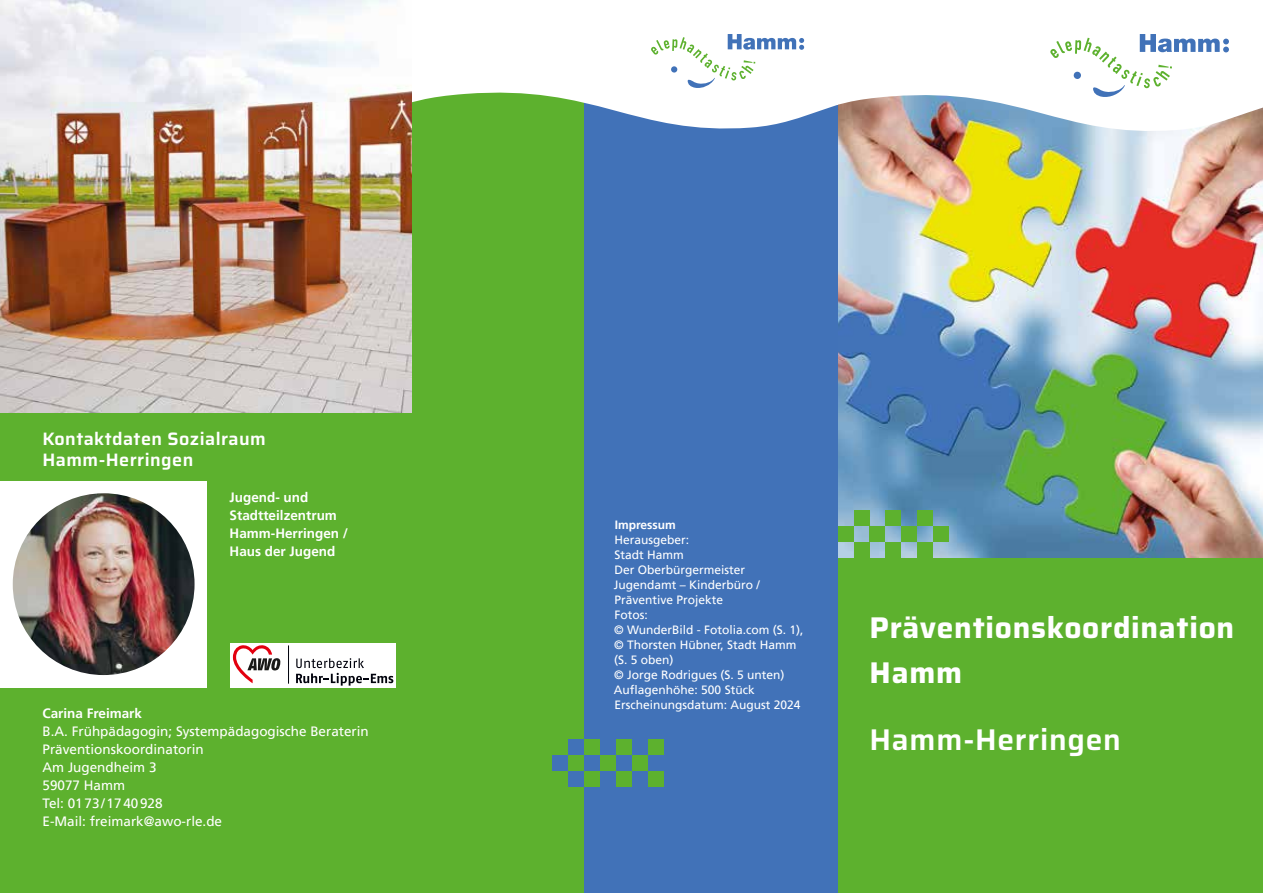
<style>
.page{position:relative;width:1263px;height:893px;background:#fff}
.page>*{position:absolute;margin:0;border:0;box-sizing:border-box;transform-origin:0 0}
.t1{font:700 30px/45px "Saira";letter-spacing:.025em;color:#fff}
.t2{font:600 30px "Saira";letter-spacing:.025em;color:#fff}
.t3{font:600 18px/21px "Saira";letter-spacing:.025em;color:#fff}
.t4{font:13.5px/18px "Frutiger LT Pro";color:#fff}
.t5{font:700 13.5px/18px "Frutiger LT Pro";color:#fff}
.t6{font:12px/15px "Frutiger LT Pro";color:#fff}
.t7{font:700 12px "Frutiger LT Pro";color:#fff}
</style>
<div class="page">
<img style="left:838px;top:138px;width:425px;height:420px">
<div style="left:831px;top:558px;width:432px;height:335px;background:#5db12e"></div>
<div style="left:0;top:0;width:412px;height:893px;background:#5db12e"></div>
<img style="left:0;top:0;width:412px;height:412px">
<div style="left:552px;top:0;width:286px;height:893px;background:#4172b8"></div>
<div style="left:412px;top:67px;width:172px;height:826px;background:#5db12e"></div>
<div style="left:838px;top:526px;width:15px;height:16px;background:#5db12e"></div>
<div style="left:853px;top:510px;width:16px;height:16px;background:#5db12e"></div>
<div style="left:853px;top:542px;width:16px;height:16px;background:#5db12e"></div>
<div style="left:869px;top:526px;width:16px;height:16px;background:#5db12e"></div>
<div style="left:885px;top:510px;width:16px;height:16px;background:#5db12e"></div>
<div style="left:885px;top:542px;width:16px;height:16px;background:#5db12e"></div>
<div style="left:901px;top:526px;width:16px;height:16px;background:#5db12e"></div>
<div style="left:917px;top:510px;width:16px;height:16px;background:#5db12e"></div>
<div style="left:917px;top:542px;width:16px;height:16px;background:#5db12e"></div>
<div style="left:933px;top:526px;width:16px;height:16px;background:#5db12e"></div>
<div style="left:552px;top:755px;width:16px;height:16px;background:#4172b8"></div>
<div style="left:568px;top:739px;width:16px;height:16px;background:#4172b8"></div>
<div style="left:568px;top:771px;width:16px;height:16px;background:#4172b8"></div>
<div style="left:584px;top:739px;width:16px;height:16px;background:#5db12e"></div>
<div style="left:584px;top:771px;width:16px;height:16px;background:#5db12e"></div>
<div style="left:600px;top:755px;width:16px;height:16px;background:#5db12e"></div>
<div style="left:616px;top:739px;width:16px;height:16px;background:#5db12e"></div>
<div style="left:616px;top:771px;width:16px;height:16px;background:#5db12e"></div>
<div style="left:632px;top:755px;width:16px;height:16px;background:#5db12e"></div>
<div style="left:648px;top:739px;width:15px;height:16px;background:#5db12e"></div>
<div style="left:648px;top:771px;width:15px;height:16px;background:#5db12e"></div>
<img style="left:838px;top:95px;width:425px;height:43px">
<svg style="left:412px;top:0;width:426px;height:129px;fill:#fff"></svg>
<svg style="left:651px;top:34px;width:153px;height:55px;background:#e5eeee"></svg>
<svg style="left:1050px;top:34px;width:179px;height:64px"></svg>
<div style="left:0;top:482px;width:206px;height:206px;background:#fff"></div>
<div style="left:230px;top:643px;width:166px;height:45px;background:#fff"></div>
<hr style="left:288px;top:645px;width:1px;height:39px;background:#00020c">
<svg style="left:296px;top:658px;width:97px;height:28px"></svg>
<svg style="left:233px;top:645px;width:47px;height:38px"></svg>
<img style="left:13px;top:493px;width:182px;height:182px;border-radius:91px">
<h2 class="t3" style="left:43px;top:429px;width:225px">Kontaktdaten Sozialraum<br>Hamm-Herringen</h2>
<p class="t5" style="left:230px;top:489px;width:120px">Jugend- und<br>Stadtteilzentrum<br>Hamm-Herringen /<br>Haus der Jugend</p>
<p class="t5" style="left:43px;top:705px;width:101px">Carina Freimark</p>
<p class="t4" style="left:43px;top:723px;width:328px">B.A. Frühpädagogin; Systempädagogische Beraterin<br>Präventionskoordinatorin<br>Am Jugendheim 3<br>59077 Hamm<br>Tel: 0173/1740928<br>E-Mail: freimark@awo-rle.de</p>
<p class="t7" style="left:615px;top:517px;width:63px">Impressum</p>
<p class="t6" style="left:614px;top:532px;width:191px">Herausgeber:<br>Stadt Hamm<br>Der Oberbürgermeister<br>Jugendamt – Kinderbüro /<br>Präventive Projekte<br>Fotos:<br>© WunderBild - Fotolia.com (S. 1), © Thorsten Hübner, Stadt Hamm (S. 5 oben)<br>© Jorge Rodrigues (S. 5 unten)<br>Auflagenhöhe: 500 Stück<br>Erscheinungsdatum: August 2024</p>
<h1 class="t1" style="left:870px;top:605px;width:366px">Präventionskoordination<br>Hamm</h1>
<h1 class="t2" style="left:870px;top:717px;width:253px">Hamm-Herringen</h1>
</div>
